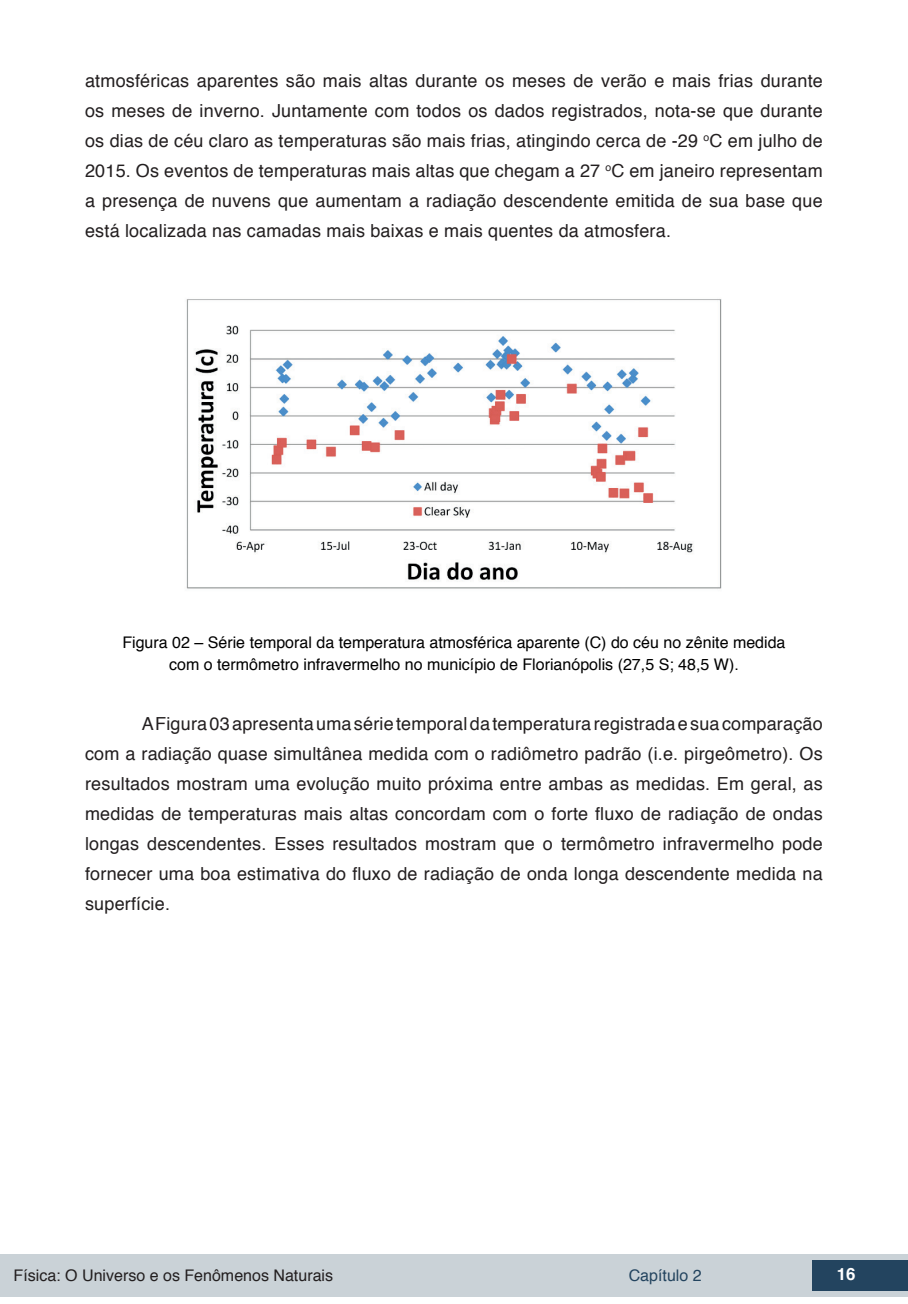
<style>
.page{position:relative;width:908px;height:1304px;background:#fff}
.page>*{position:absolute;margin:0;border:0;box-sizing:border-box;transform-origin:0 0}
.t1{font:18px/30px "Helvetica";letter-spacing:.01em;color:#231f20;text-align:justify}
.t2{font:700 16.8px "Helvetica";color:#fff}
.t3{font:16px/22px "Helvetica";color:#000;text-align:center}
.t4{font:16px "Helvetica";color:#231f20}
.t5{font:16px "Helvetica";color:#23445f}
</style>
<div class="page">
<div style="left:0;top:1254px;width:906px;height:43px;background:#cad2d7"></div>
<div style="left:812px;top:1261px;width:95px;height:30px;background:#23445f"></div>
<img style="left:186px;top:299px;width:536px;height:290px">
<p class="t1" style="left:85px;top:66px;width:739px">atmosféricas aparentes são mais altas durante os meses de verão e mais frias durante os meses de inverno. Juntamente com todos os dados registrados, nota-se que durante os dias de céu claro as temperaturas são mais frias, atingindo cerca de -29 <sup>o</sup>C em julho de 2015. Os eventos de temperaturas mais altas que chegam a 27 <sup>o</sup>C em janeiro representam a presença de nuvens que aumentam a radiação descendente emitida de sua base que está localizada nas camadas mais baixas e mais quentes da atmosfera.</p>
<p class="t3" style="left:122px;top:632px;width:664px">Figura 02 – Série temporal da temperatura atmosférica aparente (C) do céu no zênite medida com o termômetro infravermelho no município de Florianópolis (27,5 S; 48,5 W).</p>
<p class="t1" style="left:85px;top:709px;width:738px;text-indent:57px">A Figura 03 apresenta uma série temporal da temperatura registrada e sua comparação com a radiação quase simultânea medida com o radiômetro padrão (i.e. pirgeômetro). Os resultados mostram uma evolução muito próxima entre ambas as medidas. Em geral, as medidas de temperaturas mais altas concordam com o forte fluxo de radiação de ondas longas descendentes. Esses resultados mostram que o termômetro infravermelho pode fornecer uma boa estimativa do fluxo de radiação de onda longa descendente medida na superfície.</p>
<p class="t4" style="left:14px;top:1263px;width:321px">Física: O Universo e os Fenômenos Naturais</p>
<p class="t5" style="left:628px;top:1263px;width:74px">Capítulo 2</p>
<p class="t2" style="left:836px;top:1261px;width:20px">16</p>
</div>
